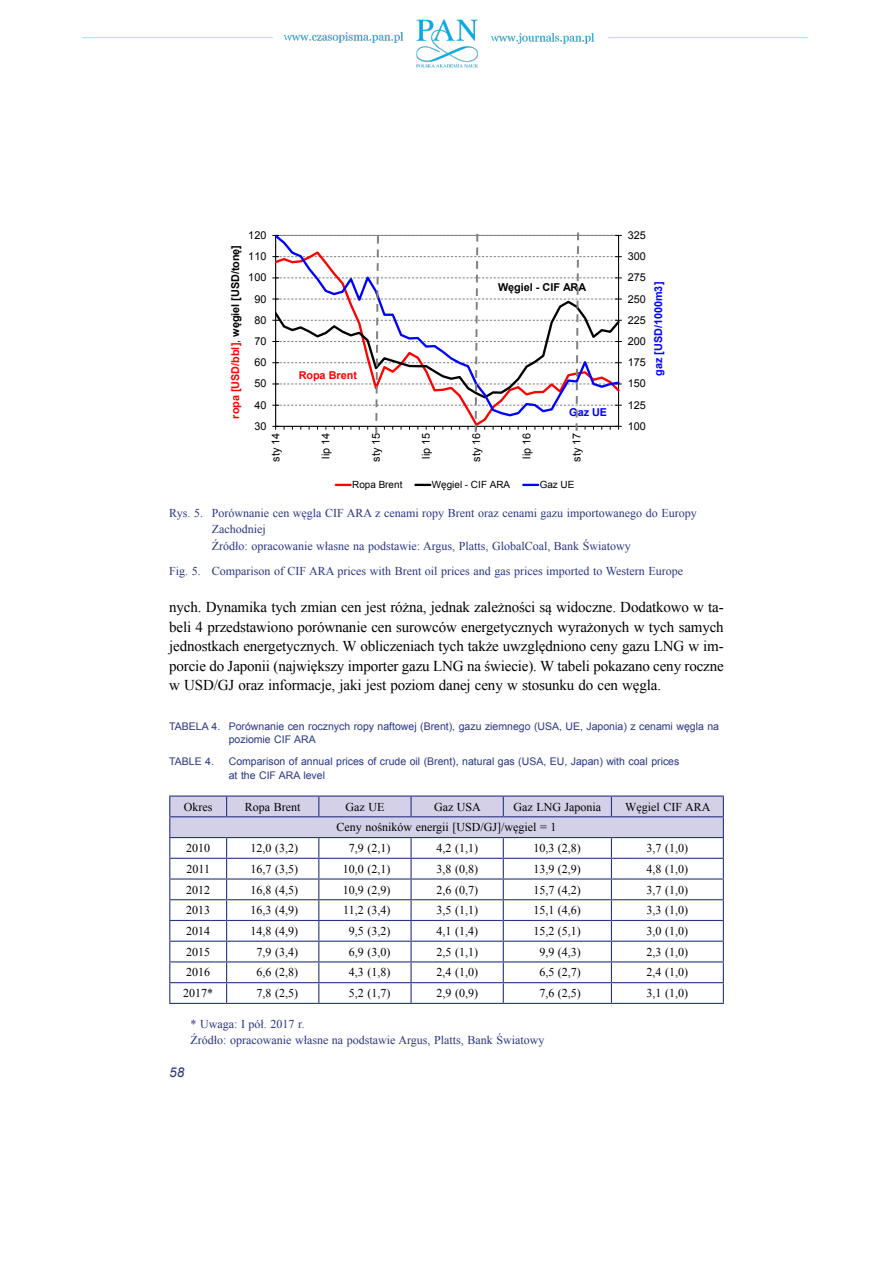
<style>
.page{position:relative;width:893px;height:1263px;background:#fff}
.page>*{position:absolute;margin:0;border:0;box-sizing:border-box;transform-origin:0 0}
.t1{font:15px/19.5px "Times New Roman";letter-spacing:-.01em;color:#000;text-align:justify}
.t2{font:italic 13.5px "Arial";color:#283583}
.t3{font:12px "Times New Roman";color:#000}
.t4{font:12px/16.5px "Times New Roman";color:#283583}
.t5{font:10.8px "Arial";color:#000}
.t6{font:700 10.8px "Arial";letter-spacing:-.005em;color:#000}
.t7{font:700 10.8px "Arial";color:#00f}
.t8{font:700 10.8px "Arial";letter-spacing:-.005em;color:#f00}
.t9{font:10.5px/13.5px "Arial";color:#283583}
.t10{font:9.9px "Arial";color:#000}
.s1{color:#f00}
.s2{font-weight:400}
.s3{font-weight:400;color:#fff}
</style>
<div class="page">
<img style="left:82px;top:19px;width:727px;height:49px">
<svg style="left:336px;top:484px;width:15px;height:2px"></svg>
<svg style="left:415px;top:484px;width:15px;height:2px"></svg>
<svg style="left:523px;top:484px;width:15px;height:2px"></svg>
<svg style="left:272px;top:232px;width:350px;height:203px"></svg>
<hr style="left:169px;top:795px;width:58px;height:2px;background:#283583">
<hr style="left:227px;top:795px;width:92px;height:2px;background:#283583">
<hr style="left:319px;top:795px;width:92px;height:2px;background:#283583">
<hr style="left:411px;top:795px;width:92px;height:2px;background:#283583">
<hr style="left:503px;top:795px;width:108px;height:2px;background:#283583">
<hr style="left:611px;top:795px;width:113px;height:2px;background:#283583">
<svg style="left:169px;top:796px;width:555px;height:207px"></svg>
<hr style="left:169px;top:1003px;width:58px;height:1px;background:#283583">
<hr style="left:227px;top:1003px;width:92px;height:1px;background:#283583">
<hr style="left:319px;top:1003px;width:92px;height:1px;background:#283583">
<hr style="left:411px;top:1003px;width:92px;height:1px;background:#283583">
<hr style="left:503px;top:1003px;width:108px;height:1px;background:#283583">
<hr style="left:611px;top:1003px;width:113px;height:1px;background:#283583">
<p class="t6" style="left:228px;top:419px;width:184px;rotate:-90deg"><span class="s1">ropa [USD/bbl]</span><span class="s2">,</span> węgiel [USD/tonę] <span class="s3">a</span></p>
<p class="t5" style="left:248px;top:228px;width:20px">120</p>
<p class="t5" style="left:248px;top:249px;width:20px">110</p>
<p class="t5" style="left:248px;top:270px;width:20px">100</p>
<p class="t5" style="left:254px;top:292px;width:14px">90</p>
<p class="t5" style="left:254px;top:313px;width:14px">80</p>
<p class="t5" style="left:254px;top:334px;width:14px">70</p>
<p class="t5" style="left:254px;top:355px;width:14px">60</p>
<p class="t5" style="left:254px;top:377px;width:14px">50</p>
<p class="t5" style="left:254px;top:398px;width:14px">40</p>
<p class="t5" style="left:254px;top:419px;width:14px">30</p>
<p class="t8" style="left:299px;top:368px;width:60px">Ropa Brent</p>
<p class="t6" style="left:498px;top:280px;width:90px">Węgiel - CIF ARA</p>
<p class="t7" style="left:569px;top:405px;width:39px">Gaz UE</p>
<p class="t5" style="left:269px;top:462px;width:30px;rotate:-90deg">sty 14</p>
<p class="t5" style="left:319px;top:459px;width:27px;rotate:-90deg">lip 14</p>
<p class="t5" style="left:369px;top:462px;width:30px;rotate:-90deg">sty 15</p>
<p class="t5" style="left:419px;top:459px;width:27px;rotate:-90deg">lip 15</p>
<p class="t5" style="left:469px;top:462px;width:30px;rotate:-90deg">sty 16</p>
<p class="t5" style="left:519px;top:459px;width:27px;rotate:-90deg">lip 16</p>
<p class="t5" style="left:570px;top:462px;width:30px;rotate:-90deg">sty 17</p>
<p class="t10" style="left:352px;top:478px;width:52px">Ropa Brent</p>
<p class="t10" style="left:432px;top:478px;width:80px">Węgiel - CIF ARA</p>
<p class="t10" style="left:540px;top:478px;width:36px">Gaz U E</p>
<p class="t5" style="left:628px;top:228px;width:20px">325</p>
<p class="t5" style="left:628px;top:249px;width:20px">300</p>
<p class="t5" style="left:628px;top:270px;width:20px">275</p>
<p class="t5" style="left:628px;top:292px;width:20px">250</p>
<p class="t5" style="left:628px;top:313px;width:20px">225</p>
<p class="t5" style="left:628px;top:334px;width:20px">200</p>
<p class="t5" style="left:628px;top:355px;width:20px">175</p>
<p class="t5" style="left:628px;top:377px;width:20px">150</p>
<p class="t5" style="left:628px;top:398px;width:20px">125</p>
<p class="t5" style="left:628px;top:419px;width:20px">100</p>
<p class="t7" style="left:651px;top:376px;width:95px;rotate:-90deg">gaz [USD/1000m3]</p>
<p class="t4" style="left:212px;top:504px;width:486px;text-indent:-43px">Rys. 5. Porównanie cen węgla CIF ARA z cenami ropy Brent oraz cenami gazu importowanego do Europy<br>Zachodniej<br>Źródło: opracowanie własne na podstawie: Argus, Platts, GlobalCoal, Bank Światowy</p>
<p class="t4" style="left:169px;top:562px;width:515px">Fig. 5. Comparison of CIF ARA prices with Brent oil prices and gas prices imported to Western Europe</p>
<p class="t1" style="left:169px;top:597px;width:556px">nych. Dynamika tych zmian cen jest różna, jednak zależności są widoczne. Dodatkowo w ta&shy;beli 4 przedstawiono porównanie cen surowców energetycznych wyrażonych w tych samych jednostkach energetycznych. W obliczeniach tych także uwzględniono ceny gazu LNG w im&shy;porcie do Japonii (największy importer gazu LNG na świecie). W tabeli pokazano ceny roczne w USD/GJ oraz informacje, jaki jest poziom danej ceny w stosunku do cen węgla.</p>
<p class="t9" style="left:169px;top:719px;width:26px">Tabela</p>
<p class="t9" style="left:229px;top:719px;width:492px;text-indent:-17px">4. Porównanie cen rocznych ropy naftowej (Brent), gazu ziemnego (USA, U E, Japonia) z cenami węgla na poziomie CIF ARA</p>
<p class="t9" style="left:169px;top:755px;width:46px">Table 4.</p>
<p class="t9" style="left:229px;top:755px;width:452px">Comparison of annual prices of crude oil (Brent), natural gas (USA, EU , Japan) with coal prices at the CIF ARA level</p>
<p class="t3" style="left:184px;top:798px;width:30px">Okres</p>
<p class="t3" style="left:245px;top:798px;width:57px">Ropa Brent</p>
<p class="t3" style="left:345px;top:798px;width:40px">Gaz UE</p>
<p class="t3" style="left:434px;top:798px;width:48px">Gaz USA</p>
<p class="t3" style="left:513px;top:798px;width:89px">Gaz LNG Japonia</p>
<p class="t3" style="left:625px;top:798px;width:87px">Węgiel CIF ARA</p>
<p class="t3" style="left:337px;top:819px;width:221px">Ceny nośników energii [USD/GJ]/węgiel = 1</p>
<p class="t3" style="left:186px;top:840px;width:25px">2010</p>
<p class="t3" style="left:251px;top:840px;width:49px">12,0 (3,2)</p>
<p class="t3" style="left:349px;top:840px;width:43px">7,9 (2,1)</p>
<p class="t3" style="left:436px;top:840px;width:43px">4,2 (1,1)</p>
<p class="t3" style="left:533px;top:840px;width:49px">10,3 (2,8)</p>
<p class="t3" style="left:647px;top:840px;width:43px">3,7 (1,0)</p>
<p class="t3" style="left:186px;top:861px;width:25px">2011</p>
<p class="t3" style="left:251px;top:861px;width:49px">16,7 (3,5)</p>
<p class="t3" style="left:343px;top:861px;width:49px">10,0 (2,1)</p>
<p class="t3" style="left:436px;top:861px;width:43px">3,8 (0,8)</p>
<p class="t3" style="left:533px;top:861px;width:49px">13,9 (2,9)</p>
<p class="t3" style="left:647px;top:861px;width:43px">4,8 (1,0)</p>
<p class="t3" style="left:186px;top:881px;width:25px">2012</p>
<p class="t3" style="left:251px;top:881px;width:49px">16,8 (4,5)</p>
<p class="t3" style="left:343px;top:881px;width:49px">10,9 (2,9)</p>
<p class="t3" style="left:436px;top:881px;width:43px">2,6 (0,7)</p>
<p class="t3" style="left:533px;top:881px;width:49px">15,7 (4,2)</p>
<p class="t3" style="left:647px;top:881px;width:43px">3,7 (1,0)</p>
<p class="t3" style="left:186px;top:902px;width:25px">2013</p>
<p class="t3" style="left:251px;top:902px;width:49px">16,3 (4,9)</p>
<p class="t3" style="left:343px;top:902px;width:49px">11,2 (3,4)</p>
<p class="t3" style="left:436px;top:902px;width:43px">3,5 (1,1)</p>
<p class="t3" style="left:533px;top:902px;width:49px">15,1 (4,6)</p>
<p class="t3" style="left:647px;top:902px;width:43px">3,3 (1,0)</p>
<p class="t3" style="left:186px;top:923px;width:25px">2014</p>
<p class="t3" style="left:251px;top:923px;width:49px">14,8 (4,9)</p>
<p class="t3" style="left:349px;top:923px;width:43px">9,5 (3,2)</p>
<p class="t3" style="left:436px;top:923px;width:43px">4,1 (1,4)</p>
<p class="t3" style="left:533px;top:923px;width:49px">15,2 (5,1)</p>
<p class="t3" style="left:647px;top:923px;width:43px">3,0 (1,0)</p>
<p class="t3" style="left:186px;top:943px;width:25px">2015</p>
<p class="t3" style="left:257px;top:943px;width:43px">7,9 (3,4)</p>
<p class="t3" style="left:349px;top:943px;width:43px">6,9 (3,0)</p>
<p class="t3" style="left:436px;top:943px;width:43px">2,5 (1,1)</p>
<p class="t3" style="left:539px;top:943px;width:43px">9,9 (4,3)</p>
<p class="t3" style="left:647px;top:943px;width:43px">2,3 (1,0)</p>
<p class="t3" style="left:186px;top:964px;width:25px">2016</p>
<p class="t3" style="left:257px;top:964px;width:43px">6,6 (2,8)</p>
<p class="t3" style="left:349px;top:964px;width:43px">4,3 (1,8)</p>
<p class="t3" style="left:436px;top:964px;width:43px">2,4 (1,0)</p>
<p class="t3" style="left:539px;top:964px;width:43px">6,5 (2,7)</p>
<p class="t3" style="left:647px;top:964px;width:43px">2,4 (1,0)</p>
<p class="t3" style="left:183px;top:985px;width:31px">2017*</p>
<p class="t3" style="left:257px;top:985px;width:43px">7,8 (2,5)</p>
<p class="t3" style="left:349px;top:985px;width:43px">5,2 (1,7)</p>
<p class="t3" style="left:436px;top:985px;width:43px">2,9 (0,9)</p>
<p class="t3" style="left:539px;top:985px;width:43px">7,6 (2,5)</p>
<p class="t3" style="left:647px;top:985px;width:43px">3,1 (1,0)</p>
<p class="t4" style="left:191px;top:1016px;width:355px;line-height:15.6px">* Uwaga: I pół. 2017 r.<br>Źródło: opracowanie własne na podstawie Argus, Platts, Bank Światowy</p>
<p class="t2" style="left:169px;top:1064px;width:17px">58</p>
</div>
